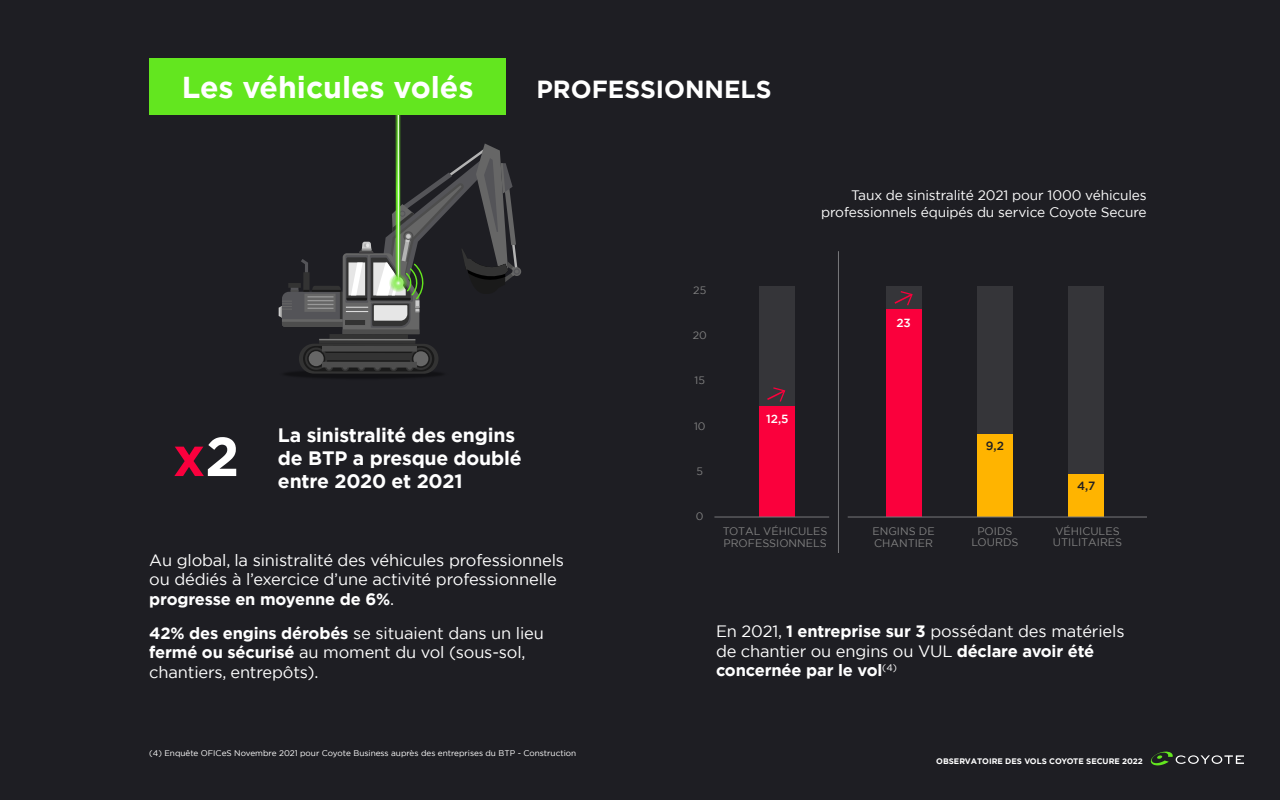
<style>
.page{position:relative;width:1280px;height:800px;background:#1e1e23}
.page>*{position:absolute;margin:0;border:0;box-sizing:border-box;transform-origin:0 0}
.t1{font:700 54.9px "Gotham";color:#fa003d}
.t2{font:700 30.2px "Gotham";color:#fff}
.t3{font:700 24.7px "Gotham";color:#fff}
.t4{font:700 19.4px/23.3px "Gotham";letter-spacing:-.01em;color:#fff}
.t5{font:16.5px/19.7px "Gotham";letter-spacing:-.01em;color:#fff}
.t6{font:13.7px/16.5px "Gotham";letter-spacing:-.01em;color:#fff;text-align:right}
.t7{font:500 11.9px "Gotham";color:#1e1e23}
.t8{font:500 11.8px "Gotham";color:#fff}
.t9{font:10.9px/11.1px "Gotham";color:#808080}
.t10{font:10.8px "Gotham";color:#808080}
.t11{font:8.2px "Gotham";color:#fff}
.t12{font:700 8px "Gotham";color:#fff}
.s1{color:#fff}
.s2{font-weight:700}
</style>
<div class="page">
<div style="left:760px;top:287px;width:35px;height:230px;background:#353539"></div>
<div style="left:977px;top:287px;width:36px;height:230px;background:#353539"></div>
<div style="left:977px;top:435px;width:36px;height:82px;background:#ffb400"></div>
<div style="left:1068px;top:287px;width:36px;height:230px;background:#353539"></div>
<div style="left:1068px;top:475px;width:36px;height:42px;background:#ffb400"></div>
<div style="left:760px;top:407px;width:35px;height:110px;background:#fa003c"></div>
<div style="left:886px;top:287px;width:35px;height:230px;background:#353539"></div>
<div style="left:886px;top:310px;width:35px;height:207px;background:#fa003c"></div>
<hr style="left:848px;top:517px;width:299px;height:1px;background:#78787b">
<hr style="left:714px;top:517px;width:115px;height:1px;background:#78787b">
<hr style="left:838px;top:251px;width:1px;height:302px;background:#78787b">
<svg style="left:767px;top:387px;width:19px;height:15px"></svg>
<svg style="left:894px;top:291px;width:19px;height:15px"></svg>
<div style="left:329px;top:334px;width:79px;height:5px;background:#333"></div>
<svg style="left:319px;top:340px;width:96px;height:4px"></svg>
<hr style="left:319px;top:339px;width:96px;height:1px;background:#808080">
<div style="left:299px;top:344px;width:140px;height:30px;background:#333;border-radius:15px"></div>
<svg style="left:303px;top:346px;width:131px;height:26px"></svg>
<div style="left:319px;top:353px;width:99px;height:7px;background:#333"></div>
<div style="left:305px;top:348px;width:22px;height:22px;background:#333;border-radius:50%"></div>
<svg style="left:307px;top:350px;width:18px;height:18px"></svg>
<div style="left:309px;top:351px;width:15px;height:15px;background:#666;border-radius:50%"></div>
<div style="left:410px;top:348px;width:22px;height:22px;background:#333;border-radius:50%"></div>
<svg style="left:412px;top:350px;width:18px;height:18px"></svg>
<div style="left:413px;top:351px;width:15px;height:15px;background:#666;border-radius:50%"></div>
<div style="left:322px;top:346px;width:95px;height:6px;background:#4d4d4d"></div>
<svg style="left:325px;top:363px;width:8px;height:8px"></svg>
<svg style="left:327px;top:367px;width:4px;height:3px"></svg>
<svg style="left:341px;top:363px;width:8px;height:8px"></svg>
<svg style="left:359px;top:367px;width:5px;height:3px"></svg>
<svg style="left:375px;top:367px;width:5px;height:3px"></svg>
<svg style="left:391px;top:367px;width:5px;height:3px"></svg>
<svg style="left:407px;top:367px;width:5px;height:3px"></svg>
<div style="left:322px;top:362px;width:95px;height:5px;background:#4d4d4d"></div>
<svg style="left:279px;top:115px;width:241px;height:219px"></svg>
<svg style="left:388px;top:273px;width:19px;height:19px"></svg>
<div style="left:149px;top:58px;width:357px;height:57px;background:#63e61f"></div>
<svg style="left:1151px;top:751px;width:93px;height:14px"></svg>
<h2 class="t2" style="left:182px;top:68px;width:293px">Les véhicules volés</h2>
<h3 class="t3" style="left:536px;top:73px;width:237px">PROFESSIONNELS</h3>
<h1 class="t1" style="left:173px;top:420px;width:68px">x<span class="s1">2</span></h1>
<p class="t4" style="left:278px;top:423px;width:245px">La sinistralité des engins de BTP a presque doublé</p>
<p class="t4" style="left:278px;top:470px;width:186px">entre 2020 et 2021</p>
<p class="t10" style="left:693px;top:283px;width:15px">25</p>
<p class="t10" style="left:693px;top:329px;width:16px">20</p>
<p class="t10" style="left:695px;top:374px;width:12px">15</p>
<p class="t10" style="left:694px;top:419px;width:13px">10</p>
<p class="t10" style="left:697px;top:464px;width:8px">5</p>
<p class="t10" style="left:696px;top:509px;width:9px">0</p>
<p class="t6" style="left:821px;top:187px;width:327px">Taux de sinistralité 2021 pour 1000 véhicules professionnels équipés du service Coyote Secure</p>
<p class="t8" style="left:766px;top:411px;width:24px">12,5</p>
<p class="t8" style="left:896px;top:316px;width:16px">23</p>
<p class="t7" style="left:986px;top:438px;width:20px">9,2</p>
<p class="t7" style="left:1077px;top:478px;width:20px">4,7</p>
<p class="t5" style="left:149px;top:550px;width:416px">Au global, la sinistralité des véhicules professionnels ou dédiés à l’exercice d’une activité professionnelle <span class="s2">progresse en moyenne de 6%</span>.</p>
<p class="t5" style="left:149px;top:623px;width:396px"><span class="s2">42% des engins dérobés</span> se situaient dans un lieu <span class="s2">fermé ou sécurisé</span> au moment du vol (sous-sol, chantiers, entrepôts).</p>
<p class="t11" style="left:149px;top:747px;width:428px">(4) Enquête OFICeS Novembre 2021 pour Coyote Business auprès des entreprises du BTP - Construction</p>
<p class="t9" style="left:723px;top:526px;width:106px">TOTAL VÉHICULES<br>PROFESSIONNELS</p>
<p class="t9" style="left:873px;top:526px;width:64px">ENGINS DE<br>CHANTIER</p>
<p class="t9" style="left:971px;top:526px;width:49px;text-align:center">POIDS<br>LOURDS</p>
<p class="t9" style="left:1053px;top:526px;width:71px">VÉHICULES<br>UTILITAIRES</p>
<p class="t5" style="left:716px;top:621px;width:410px">En 2021, <span class="s2">1 entreprise sur 3</span> possédant des matériels de chantier ou engins ou VUL <span class="s2">déclare avoir été concernée par le vol</span><sup>(4)</sup></p>
<p class="t12" style="left:936px;top:756px;width:208px">OBSERVATOIRE DES VOLS COYOTE SECURE 2022</p>
</div>
